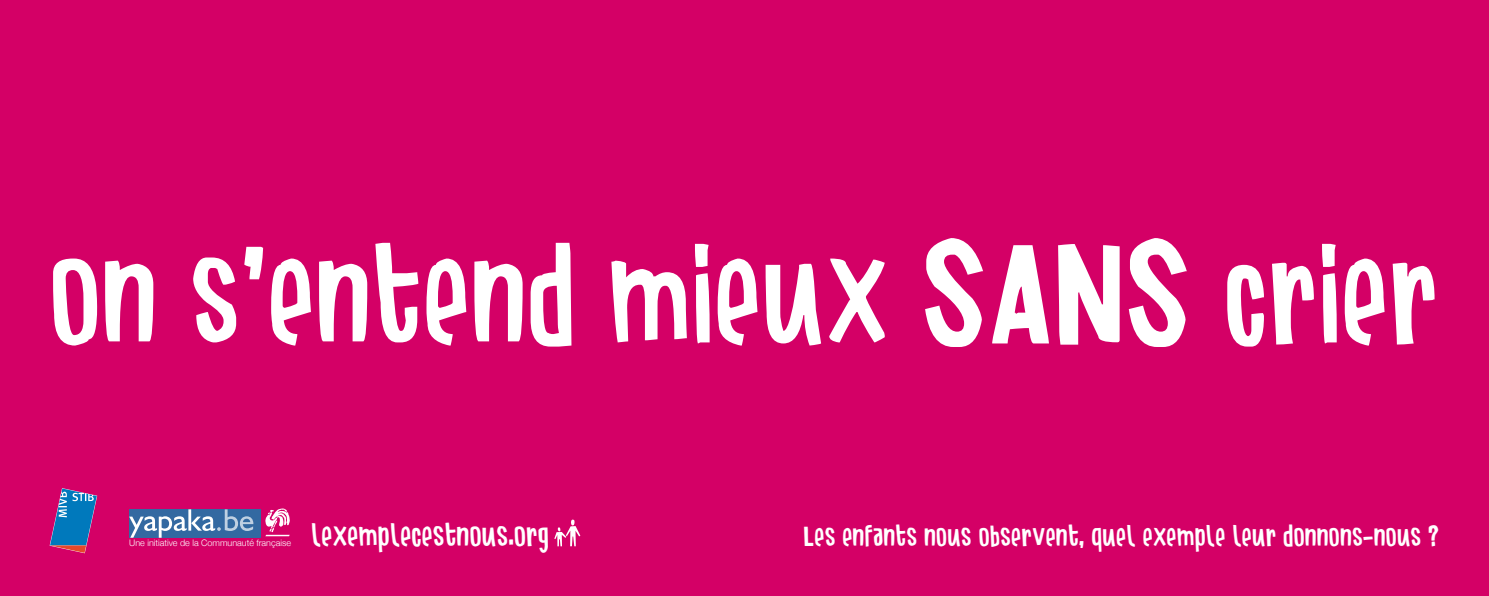
<style>
.page{position:relative;width:1489px;height:596px;background:#fff}
.page>*{position:absolute;margin:0;border:0;box-sizing:border-box;transform-origin:0 0}
.t1{font:118.26px "Yapaka Exemple";color:#fff}
.t2{font:27.4px "Yapaka Exemple";color:#fff}
.t3{font:25.27px "Yapaka Exemple";color:#fff}
.t4{font:300 8.96px "Helvetica Neue";color:#fff}
.s1{font-size:133.59px}
</style>
<div class="page">
<div style="left:0;top:0;width:1488px;height:595px;background:#d40066"></div>
<svg style="left:50px;top:488px;width:47px;height:65px"></svg>
<svg style="left:554px;top:519px;width:26px;height:27px"></svg>
<svg style="left:265px;top:508px;width:25px;height:28px"></svg>
<div style="left:129px;top:509px;width:131px;height:28px;background:#3369a1"></div>
<svg style="left:129px;top:509px;width:124px;height:28px"></svg>
<h1 class="t1" style="left:50px;top:216px;width:1390px">ON S’ENTEND MIEUX <span class="s1">SANS</span> CRIER</h1>
<p class="t4" style="left:129px;top:536px;width:163px">Une initiative de la Communauté française</p>
<p class="t2" style="left:311px;top:516px;width:239px">LEXEMPLECESTNOUS.ORG</p>
<p class="t3" style="left:803px;top:519px;width:637px">LES ENFANTS NOUS OBSERVENT, QUEL EXEMPLE LEUR DONNONS-NOUS ?</p>
</div>
